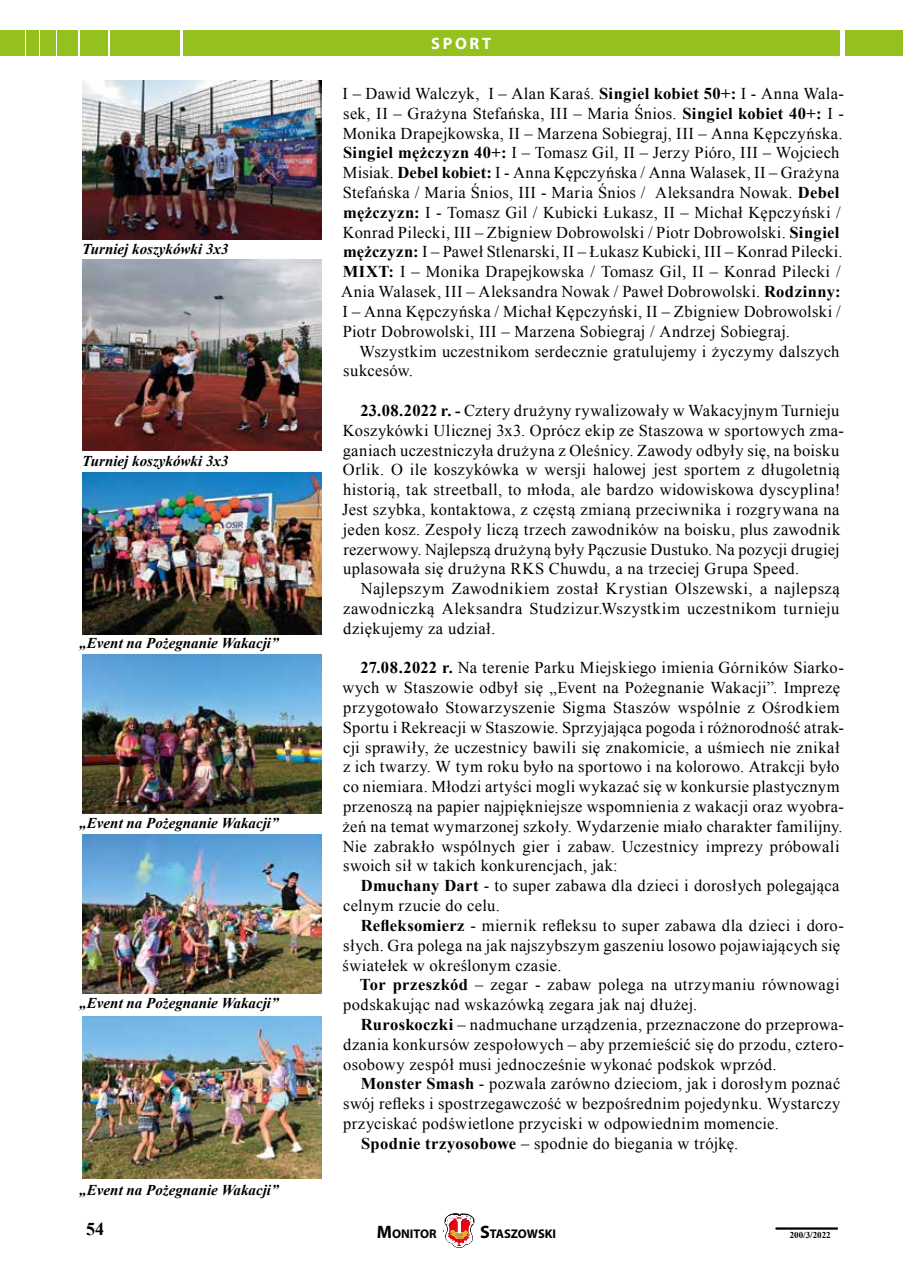
<style>
.page{position:relative;width:904px;height:1276px;background:#fff}
.page>*{position:absolute;margin:0;border:0;box-sizing:border-box;transform-origin:0 0}
.t1{font:700 18px "Times New Roman";color:#000}
.t2{font:16.5px/19.8px "Times New Roman";letter-spacing:.02em;color:#000}
.t3{font:700 16.5px "Myriad Pro";letter-spacing:.165em;color:#fff}
.t4{font:italic 700 15px "Times New Roman";color:#000}
.t5{font:700 12.6px "Myriad Pro";color:#000}
.t6{font:700 9px "Times New Roman";color:#000}
.s1{font-weight:700}
.s2{font-size:18px}
</style>
<div class="page">
<img style="left:83px;top:259px;width:238px;height:191px">
<img style="left:83px;top:81px;width:238px;height:159px">
<img style="left:83px;top:472px;width:238px;height:163px">
<img style="left:83px;top:654px;width:238px;height:159px">
<img style="left:83px;top:1016px;width:238px;height:163px">
<img style="left:83px;top:834px;width:238px;height:159px">
<hr style="left:775px;top:1227px;width:62px;height:1px;background:#000">
<hr style="left:775px;top:1228px;width:62px;height:1px;background:#000">
<svg style="left:445px;top:1213px;width:29px;height:34px"></svg>
<div style="left:183px;top:30px;width:656px;height:26px;background:#95c11f"></div>
<div style="left:0;top:30px;width:24px;height:26px;background:#95c11f"></div>
<div style="left:26px;top:30px;width:12px;height:26px;background:#95c11f"></div>
<div style="left:40px;top:30px;width:16px;height:26px;background:#95c11f"></div>
<div style="left:110px;top:30px;width:69px;height:26px;background:#95c11f"></div>
<div style="left:845px;top:30px;width:57px;height:26px;background:#95c11f"></div>
<div style="left:58px;top:30px;width:20px;height:26px;background:#95c11f"></div>
<div style="left:80px;top:30px;width:28px;height:26px;background:#95c11f"></div>
<p class="t4" style="left:82px;top:238px;width:148px">Turniej koszykówki 3x3</p>
<p class="t4" style="left:82px;top:451px;width:148px">Turniej koszykówki 3x3</p>
<p class="t4" style="left:79px;top:632px;width:201px">„Event na Pożegnanie Wakacji”</p>
<p class="t4" style="left:79px;top:812px;width:201px">„Event na Pożegnanie Wakacji”</p>
<p class="t4" style="left:79px;top:992px;width:201px">„Event na Pożegnanie Wakacji”</p>
<p class="t4" style="left:79px;top:1179px;width:201px">„Event na Pożegnanie Wakacji”</p>
<p class="t3" style="left:431px;top:33px;width:61px">SPORT</p>
<p class="t2" style="left:341px;top:83px;width:504px">I – Dawid Walczyk, I – Alan Karaś. <span class="s1">Singiel kobiet 50+:</span> I - Anna Wala&shy;sek, II – Grażyna Stefańska, III – Maria Śnios. <span class="s1">Singiel kobiet 40+:</span> I - Monika Drapejkowska, II – Marzena Sobiegraj, III – Anna Kępczyńska.<br><span class="s1">Singiel mężczyzn 40+:</span> I – Tomasz Gil, II – Jerzy Pióro, III – Wojciech Misiak. <span class="s1">Debel kobiet:</span> I - Anna Kępczyńska / Anna Walasek, II – Grażyna Stefańska / Maria Śnios, III - Maria Śnios / Aleksandra Nowak. <span class="s1">Debel mężczyzn:</span> I - Tomasz Gil / Kubicki Łukasz, II – Michał Kępczyński / Konrad Pilecki, III – Zbigniew Dobrowolski / Piotr Dobrowolski. <span class="s1">Singiel mężczyzn:</span> I – Paweł Stlenarski, II – Łukasz Kubicki, III – Konrad Pilecki.<br><span class="s1">MIXT:</span> I – Monika Drapejkowska / Tomasz Gil, II – Konrad Pilecki / Ania Walasek, III – Aleksandra Nowak / Paweł Dobrowolski. <span class="s1">Rodzinny:<br></span>I – Anna Kępczyńska / Michał Kępczyński, II – Zbigniew Dobrowolski / Piotr Dobrowolski, III – Marzena Sobiegraj / Andrzej Sobiegraj.</p>
<p class="t2" style="left:343px;top:341px;width:498px;text-indent:16px">Wszystkim uczestnikom serdecznie gratulujemy i życzymy dalszych sukcesów.</p>
<p class="t2" style="left:342px;top:400px;width:503px;text-indent:18px"><span class="s1">23.08.2022 r. -</span> Cztery drużyny rywalizowały w Wakacyjnym Turnieju Koszykówki Ulicznej 3x3. Oprócz ekip ze Staszowa w sportowych zma&shy;ganiach uczestniczyła drużyna z Oleśnicy. Zawody odbyły się, na boisku Orlik. O ile koszykówka w wersji halowej jest sportem z długoletnią historią, tak streetball, to młoda, ale bardzo widowiskowa dyscyplina!<br>Jest szybka, kontaktowa, z częstą zmianą przeciwnika i rozgrywana na jeden kosz. Zespoły liczą trzech zawodników na boisku, plus zawodnik rezerwowy. Najlepszą drużyną były Pączusie Dustuko. Na pozycji drugiej uplasowała się drużyna RKS Chuwdu, a na trzeciej Grupa Speed.</p>
<p class="t2" style="left:343px;top:578px;width:498px;text-align:justify;text-indent:18px">Najlepszym Zawodnikiem został Krystian Olszewski, a najlepszą zawodniczką Aleksandra Studzizur.Wszystkim uczestnikom turnieju dziękujemy za udział.</p>
<p class="t2" style="left:342px;top:658px;width:503px;text-indent:18px"><span class="s1">27.08.2022 r.</span> Na terenie Parku Miejskiego imienia Górników Siarko&shy;wych w Staszowie odbył się „Event na Pożegnanie Wakacji”. Imprezę przygotowało Stowarzyszenie Sigma Staszów wspólnie z Ośrodkiem Sportu i Rekreacji w Staszowie. Sprzyjająca pogoda i różnorodność atrak&shy;cji sprawiły, że uczestnicy bawili się znakomicie, a uśmiech nie znikał z ich twarzy. W tym roku było na sportowo i na kolorowo. Atrakcji było co niemiara. Młodzi artyści mogli wykazać się w konkursie plastycznym przenoszą na papier najpiękniejsze wspomnienia z wakacji oraz wyobra&shy;żeń na temat wymarzonej szkoły. Wydarzenie miało charakter familijny.<br>Nie zabrakło wspólnych gier i zabaw. Uczestnicy imprezy próbowali swoich sił w takich konkurencjach, jak:</p>
<p class="t2" style="left:343px;top:875px;width:498px;text-indent:18px"><span class="s1">Dmuchany Dart</span> - to super zabawa dla dzieci i dorosłych polegająca celnym rzucie do celu.</p>
<p class="t2" style="left:342px;top:915px;width:503px;text-indent:18px"><span class="s1">Refleksomierz</span> - miernik refleksu to super zabawa dla dzieci i doro&shy;słych. Gra polega na jak najszybszym gaszeniu losowo pojawiających się światełek w określonym czasie.</p>
<p class="t2" style="left:343px;top:974px;width:498px;text-indent:17px"><span class="s1">Tor przeszkód</span> – zegar - zabaw polega na utrzymaniu równowagi podskakując nad wskazówką zegara jak naj dłużej.</p>
<p class="t2" style="left:343px;top:1014px;width:502px;text-align:justify;text-indent:18px"><span class="s1">Ruroskoczki</span> – nadmuchane urządzenia, przeznaczone do przeprowa&shy;dzania konkursów zespołowych – aby przemieścić się do przodu, cztero&shy;osobowy zespół musi jednocześnie wykonać podskok wprzód.</p>
<p class="t2" style="left:361px;top:1073px;width:481px"><span class="s1">Monster Smash</span> - pozwala zarówno dzieciom, jak i dorosłym poznać</p>
<p class="t2" style="left:343px;top:1093px;width:498px">swój refleks i spostrzegawczość w bezpośrednim pojedynku. Wystarczy</p>
<p class="t2" style="left:343px;top:1113px;width:437px">przyciskać podświetlone przyciski w odpowiednim momencie.</p>
<p class="t2" style="left:361px;top:1133px;width:378px"><span class="s1">Spodnie trzyosobowe</span> – spodnie do biegania w trójkę.</p>
<p class="t1" style="left:86px;top:1216px;width:19px">54</p>
<p class="t5" style="left:377px;top:1225px;width:61px"><span class="s2">M</span>ONITOR</p>
<p class="t5" style="left:480px;top:1225px;width:77px"><span class="s2">S</span>TASZOWSKI</p>
<p class="t6" style="left:789px;top:1229px;width:43px">200/3/2022</p>
</div>
